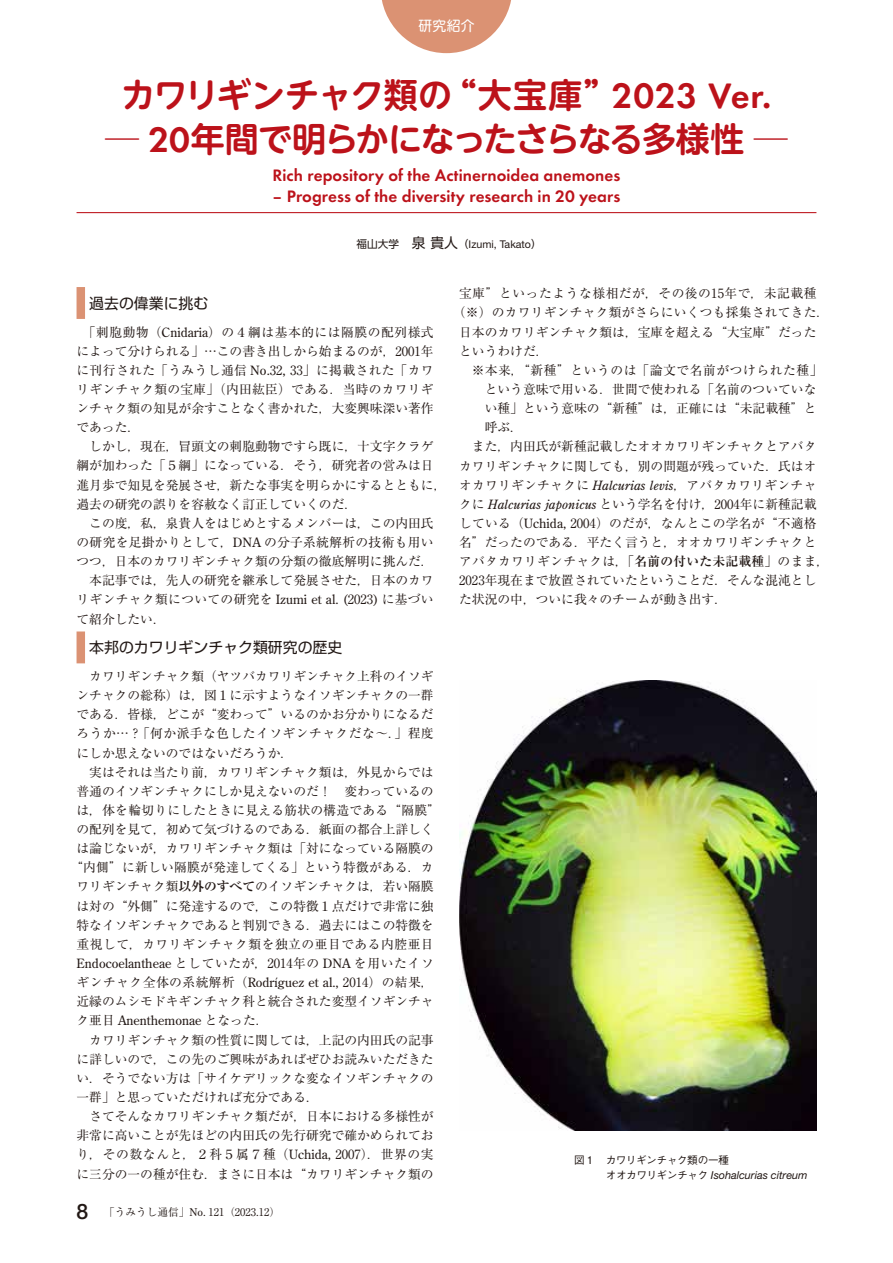
<style>
.page{position:relative;width:893px;height:1263px;background:#fff}
.page>*{position:absolute;margin:0;border:0;box-sizing:border-box;transform-origin:0 0}
.t1{font:700 34.05px/43.7px "UD Shin M Go Pro De";letter-spacing:-.035em;color:#bc121a;text-align:center}
.t2{font:600 17.25px "Futura Round";letter-spacing:.005em;color:#bc121a}
.t3{font:14.85px "Shin Go Pro";color:#221815}
.t4{font:13.8px "UD Shin M Go Pro";color:#fff}
.t5{font:12.75px/19.2px "Ryumin Pr 6 N";color:#221815;text-align:justify}
.t6{font:12.75px "Ryumin Pr 6 N";letter-spacing:.02em;color:#221815}
.t7{font:12.75px "Ryumin Pr 6 N";letter-spacing:.04em;color:#221815}
.t8{font:12.75px "Ryumin Pr 6 N";letter-spacing:.025em;color:#221815}
.t9{font:12.75px "Ryumin Pr 6 N";letter-spacing:.045em;color:#221815}
.t10{font:12.75px "Ryumin Pr 6 N";letter-spacing:.05em;color:#221815}
.t11{font:12.75px "Century Old Style Std";color:#221815}
.t12{font:italic 10.95px "Helvetica Neue LT Std";letter-spacing:-.005em;color:#221815}
.t13{font:10.65px "Ryumin Pr 6 N";color:#221815}
.t14{font:10.65px "Helvetica Neue LT Std";color:#221815}
.t15{font:500 10.65px "Gothic BBB Pr 6";letter-spacing:-.03em;color:#221815}
.s1{font-family:"Futura Round";font-weight:600;font-size:36.75px}
.s2{font-family:"UD Shin Go Pro"}
.s3{font-family:"UD Shin Go Pro";font-size:13.8px}
.s4{font-family:"Century Old Style Std"}
.s5{font-weight:700}
.s6{font-family:"Ryumin Pr 6 N"}
.s7{font-family:"Helvetica Neue LT Std";font-weight:500;font-size:21.3px}
.s8{font-family:"Century Old Style Std";font-style:italic}
.s9{font-family:"Gothic BBB Pr 6";font-weight:500;font-style:normal;font-size:10.65px}
</style>
<div class="page">
<div style="left:77px;top:287px;width:8px;height:32px;background:#db9273"></div>
<div style="left:77px;top:631px;width:8px;height:32px;background:#db9273"></div>
<svg style="left:382px;top:0;width:129px;height:53px"></svg>
<hr style="left:77px;top:212px;width:739px;height:1px;background:#bc121a">
<img style="left:459px;top:680px;width:357px;height:451px">
<p class="t4" style="left:418px;top:15px;width:58px">研究紹介</p>
<h1 class="t1" style="left:105px;top:72px;width:684px">カワリギンチャク類の“大宝庫”<span class="s1">2023 Ver. </span>─ <span class="s1">20</span>年間で明らかになったさらなる多様性 ─</h1>
<h2 class="t2" style="left:273px;top:163px;width:349px">Rich repository of the Actinernoidea anemones</h2>
<h2 class="t2" style="left:273px;top:183px;width:349px">– Progress of the diversity research in 20 years</h2>
<p class="t14" style="left:357px;top:237px;width:187px"><span class="s2">福山大学</span> <span class="s3">泉 貴人</span><span class="s2">（</span>Izumi, Takato<span class="s2">）</span></p>
<p class="t3" style="left:89px;top:291px;width:121px">過去の偉業に挑む</p>
<p class="t5" style="left:77px;top:321px;width:359px;text-indent:6px">「刺胞動物（<span class="s4">Cnidaria</span>）の４綱は基本的には隔膜の配列様式によって分けられる」…この書き出しから始まるのが，2001年に刊行された「うみうし通信 <span class="s4">No.</span>32<span class="s4">,</span> 33」に掲載された「カワリギンチャク類の宝庫」（内田紘臣）である．当時のカワリギンチャク類の知見が余すことなく書かれた，大変興味深い著作であった．</p>
<p class="t5" style="left:77px;top:436px;width:371px;text-align:left;text-indent:13px">しかし，現在，冒頭文の刺胞動物ですら既に，十文字クラゲ綱が加わった「５綱」になっている．そう，研究者の営みは日進月歩で知見を発展させ，新たな事実を明らかにするとともに，過去の研究の誤りを容赦なく訂正していくのだ．</p>
<p class="t5" style="left:89px;top:513px;width:346px">この度，私，泉貴人をはじめとするメンバーは，この内田氏</p>
<p class="t8" style="left:77px;top:532px;width:359px">の研究を足掛かりとして，<span class="s4">DNA</span> の分子系統解析の技術も用い</p>
<p class="t5" style="left:77px;top:551px;width:359px">つつ，日本のカワリギンチャク類の分類の徹底解明に挑んだ．</p>
<p class="t5" style="left:89px;top:570px;width:346px">本記事では，先人の研究を継承して発展させた，日本のカワ</p>
<p class="t8" style="left:77px;top:590px;width:359px">リギンチャク類についての研究を <span class="s4">Izumi et al. (</span>2023<span class="s4">)</span> に基づい</p>
<p class="t5" style="left:77px;top:608px;width:91px">て紹介したい．</p>
<p class="t3" style="left:89px;top:635px;width:254px">本邦のカワリギンチャク類研究の歴史</p>
<p class="t5" style="left:77px;top:666px;width:359px;text-indent:13px">カワリギンチャク類（ヤツバカワリギンチャク上科のイソギンチャクの総称）は，図１に示すようなイソギンチャクの一群である．皆様，どこが“変わって”いるのかお分かりになるだろうか…？「何か派手な色したイソギンチャクだな～．」程度にしか思えないのではないだろうか．</p>
<p class="t5" style="left:89px;top:762px;width:346px">実はそれは当たり前，カワリギンチャク類は，外見からでは</p>
<p class="t5" style="left:77px;top:781px;width:359px">普通のイソギンチャクにしか見えないのだ！ 変わっているの</p>
<p class="t6" style="left:77px;top:800px;width:365px">は，体を輪切りにしたときに見える筋状の構造である“隔膜”</p>
<p class="t5" style="left:77px;top:819px;width:359px">の配列を見て，初めて気づけるのである．紙面の都合上詳しく</p>
<p class="t5" style="left:77px;top:838px;width:359px">は論じないが，カワリギンチャク類は「対になっている隔膜の</p>
<p class="t6" style="left:70px;top:857px;width:365px">“内側”に新しい隔膜が発達してくる」という特徴がある．カ</p>
<p class="t5" style="left:77px;top:876px;width:359px">ワリギンチャク類<span class="s5">以外のすべて</span>のイソギンチャクは，若い隔膜</p>
<p class="t5" style="left:77px;top:895px;width:359px">は対の“外側”に発達するので，この特徴１点だけで非常に独</p>
<p class="t5" style="left:77px;top:915px;width:359px">特なイソギンチャクであると判別できる．過去にはこの特徴を</p>
<p class="t7" style="left:77px;top:934px;width:359px">重視して，カワリギンチャク類を独立の亜目である内腔亜目</p>
<p class="t10" style="left:77px;top:953px;width:359px"><span class="s4">Endocoelantheae</span> としていたが，2014年の <span class="s4">DNA</span> を用いたイソ</p>
<p class="t7" style="left:77px;top:972px;width:359px">ギンチャク全体の系統解析（<span class="s4">Rodríguez et al.,</span> 2014）の結果，</p>
<p class="t5" style="left:77px;top:991px;width:359px">近縁のムシモドキギンチャク科と統合された変型イソギンチャ</p>
<p class="t11" style="left:77px;top:1012px;width:193px"><span class="s6">ク亜目</span> Anenthemonae <span class="s6">となった．</span></p>
<p class="t5" style="left:77px;top:1029px;width:359px;text-indent:13px">カワリギンチャク類の性質に関しては，上記の内田氏の記事に詳しいので，この先のご興味があればぜひお読みいただきたい．そうでない方は「サイケデリックな変なイソギンチャクの一群」と思っていただければ充分である．</p>
<p class="t5" style="left:77px;top:1106px;width:359px;text-indent:13px">さてそんなカワリギンチャク類だが，日本における多様性が非常に高いことが先ほどの内田氏の先行研究で確かめられており，その数なんと，２科５属７種（<span class="s4">Uchida,</span> 2007）．世界の実に三分の一の種が住む．まさに日本は“カワリギンチャク類の</p>
<p class="t13" style="left:77px;top:1203px;width:205px"><span class="s7">8</span>　　「うみうし通信」<span class="s4">No.</span> 121（2023<span class="s4">.</span>12）</p>
<p class="t9" style="left:459px;top:283px;width:359px">宝庫”といったような様相だが，その後の15年で，未記載種</p>
<p class="t6" style="left:453px;top:303px;width:378px">（※）のカワリギンチャク類がさらにいくつも採集されてきた．</p>
<p class="t5" style="left:459px;top:321px;width:359px">日本のカワリギンチャク類は，宝庫を超える“大宝庫”だった</p>
<p class="t5" style="left:459px;top:341px;width:91px">というわけだ．</p>
<p class="t9" style="left:472px;top:360px;width:352px">※本来，“新種”というのは「論文で名前がつけられた種」</p>
<p class="t5" style="left:485px;top:379px;width:333px">という意味で用いる．世間で使われる「名前のついていな</p>
<p class="t5" style="left:485px;top:398px;width:333px">い種」という意味の“新種”は，正確には“未記載種”と</p>
<p class="t5" style="left:485px;top:417px;width:40px">呼ぶ．</p>
<p class="t5" style="left:472px;top:436px;width:346px">また，内田氏が新種記載したオオカワリギンチャクとアバタ</p>
<p class="t5" style="left:459px;top:455px;width:359px">カワリギンチャクに関しても，別の問題が残っていた．氏はオ</p>
<p class="t6" style="left:459px;top:475px;width:359px">オカワリギンチャクに <span class="s8">Halcurias levis</span>，アバタカワリギンチャ</p>
<p class="t5" style="left:459px;top:494px;width:359px">クに <span class="s8">Halcurias japonicus</span> という学名を付け，2004年に新種記載</p>
<p class="t6" style="left:459px;top:513px;width:359px">している（<span class="s4">Uchida,</span> 2004）のだが，なんとこの学名が“不適格</p>
<p class="t5" style="left:459px;top:532px;width:359px">名”だったのである．平たく言うと，オオカワリギンチャクと</p>
<p class="t6" style="left:459px;top:551px;width:371px">アバタカワリギンチャクは，「<span class="s5">名前の付いた未記載種</span>」のまま，</p>
<p class="t5" style="left:459px;top:570px;width:359px">2023年現在まで放置されていたということだ．そんな混沌とし</p>
<p class="t5" style="left:459px;top:589px;width:269px">た状況の中，ついに我々のチームが動き出す．</p>
<p class="t15" style="left:574px;top:1151px;width:157px">図１　カワリギンチャク類の一種</p>
<p class="t12" style="left:606px;top:1168px;width:203px"><span class="s9">オオカワリギンチャク</span> Isohalcurias citreum</p>
</div>
